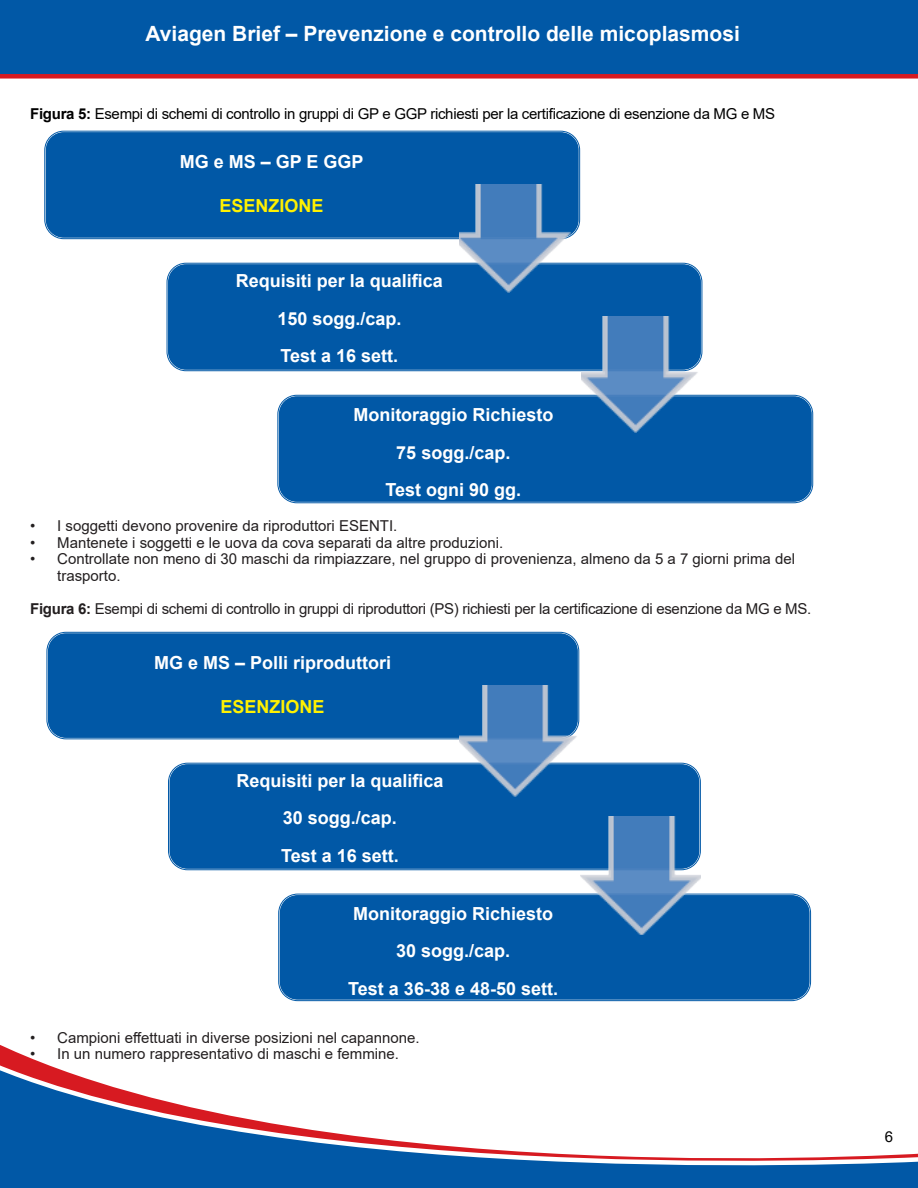
<style>
.page{position:relative;width:918px;height:1188px;background:#fff}
.page>*{position:absolute;margin:0;border:0;box-sizing:border-box;transform-origin:0 0}
.t1{font:700 21px "Arial";color:#fff}
.t2{font:700 18px/37.5px "Arial";color:#fff;text-align:center}
.t3{font:700 18px "Arial";color:#fff101}
.t4{font:15px/16.5px "Arial";color:#231f20}
.t5{font:15px "Arial";letter-spacing:-.02em;color:#231f20}
.t6{font:15px "Arial";letter-spacing:-.02em;color:#000}
.s1{font-weight:700}
</style>
<div class="page">
<svg style="left:0;top:1051px;width:918px;height:137px"></svg>
<svg style="left:0;top:0;width:918px;height:79px;background:#14549b"></svg>
<div style="left:46px;top:132px;width:533px;height:106px;background:#0158a6;border-radius:18px"></div>
<div style="left:44px;top:131px;width:536px;height:108px;border:1px solid #0158a6;border-radius:19px"></div>
<div style="left:46px;top:133px;width:532px;height:104px;border:1px solid #0158a6;border-radius:17px"></div>
<div style="left:168px;top:264px;width:533px;height:106px;background:#0158a6;border-radius:18px"></div>
<div style="left:167px;top:263px;width:535px;height:108px;border:1px solid #0158a6;border-radius:19px"></div>
<div style="left:169px;top:265px;width:531px;height:104px;border:1px solid #0158a6;border-radius:17px"></div>
<div style="left:279px;top:396px;width:533px;height:106px;background:#0158a6;border-radius:18px"></div>
<div style="left:277px;top:395px;width:536px;height:108px;border:1px solid #0158a6;border-radius:19px"></div>
<div style="left:279px;top:397px;width:532px;height:104px;border:1px solid #0158a6;border-radius:17px"></div>
<img style="left:459px;top:185px;width:112px;height:108px">
<img style="left:582px;top:317px;width:116px;height:115px">
<div style="left:48px;top:633px;width:530px;height:105px;background:#0158a6;border-radius:18px"></div>
<div style="left:46px;top:632px;width:533px;height:107px;border:1px solid #0158a6;border-radius:19px"></div>
<div style="left:48px;top:634px;width:529px;height:103px;border:1px solid #0158a6;border-radius:17px"></div>
<div style="left:170px;top:764px;width:529px;height:105px;background:#0158a6;border-radius:18px"></div>
<div style="left:168px;top:763px;width:533px;height:107px;border:1px solid #0158a6;border-radius:19px"></div>
<div style="left:170px;top:765px;width:529px;height:103px;border:1px solid #0158a6;border-radius:17px"></div>
<div style="left:280px;top:895px;width:530px;height:105px;background:#0158a6;border-radius:18px"></div>
<div style="left:278px;top:894px;width:533px;height:107px;border:1px solid #0158a6;border-radius:19px"></div>
<div style="left:280px;top:896px;width:529px;height:103px;border:1px solid #0158a6;border-radius:17px"></div>
<img style="left:459px;top:686px;width:118px;height:110px">
<img style="left:581px;top:816px;width:120px;height:118px">
<div style="left:180px;top:21px;width:569px;height:36px;background:#0158a6;border-radius:18px"></div>
<div style="left:178px;top:19px;width:573px;height:39px;border:1px solid #0158a6;border-radius:19px"></div>
<div style="left:180px;top:21px;width:569px;height:35px;border:1px solid #0158a6;border-radius:17px"></div>
<h1 class="t1" style="left:145px;top:18px;width:596px">Aviagen Brief – Prevenzione e controllo delle micoplasmosi</h1>
<p class="t6" style="left:30px;top:103px;width:746px"><span class="s1">Figura 5:</span> Esempi di schemi di controllo in gruppi di GP e GGP richiesti per la certificazione di esenzione da MG e MS</p>
<p class="t2" style="left:180px;top:144px;width:185px">MG e MS – GP E GGP</p>
<p class="t3" style="left:220px;top:193px;width:106px">ESENZIONE</p>
<p class="t2" style="left:236px;top:262px;width:209px">Requisiti per la qualifica<br>150 sogg./cap.<br>Test a 16 sett.</p>
<p class="t2" style="left:353px;top:396px;width:202px">Monitoraggio Richiesto<br>75 sogg./cap.<br>Test ogni 90 gg.</p>
<p class="t4" style="left:30px;top:518px;width:369px">• I soggetti devono provenire da riproduttori ESENTI.</p>
<p class="t4" style="left:30px;top:534px;width:475px">• Mantenete i soggetti e le uova da cova separati da altre produzioni.</p>
<p class="t4" style="left:57px;top:551px;width:739px;text-indent:-27px">• Controllate non meno di 30 maschi da rimpiazzare, nel gruppo di provenienza, almeno da 5 a 7 giorni prima del trasporto.</p>
<p class="t5" style="left:30px;top:598px;width:783px"><span class="s1">Figura 6:</span> Esempi di schemi di controllo in gruppi di riproduttori (PS) richiesti per la certificazione di esenzione da MG e MS.</p>
<p class="t2" style="left:154px;top:645px;width:239px">MG e MS – Polli riproduttori</p>
<p class="t3" style="left:221px;top:694px;width:106px">ESENZIONE</p>
<p class="t2" style="left:236px;top:762px;width:209px">Requisiti per la qualifica<br>30 sogg./cap.<br>Test a 16 sett.</p>
<p class="t2" style="left:348px;top:895px;width:211px">Monitoraggio Richiesto<br>30 sogg./cap.<br>Test a 36-38 e 48-50 sett.</p>
<p class="t4" style="left:30px;top:1029px;width:391px">• Campioni effettuati in diverse posizioni nel capannone.</p>
<p class="t4" style="left:30px;top:1046px;width:370px">• In un numero rappresentativo di maschi e femmine.</p>
<p class="t6" style="left:885px;top:1126px;width:10px">6</p>
</div>
